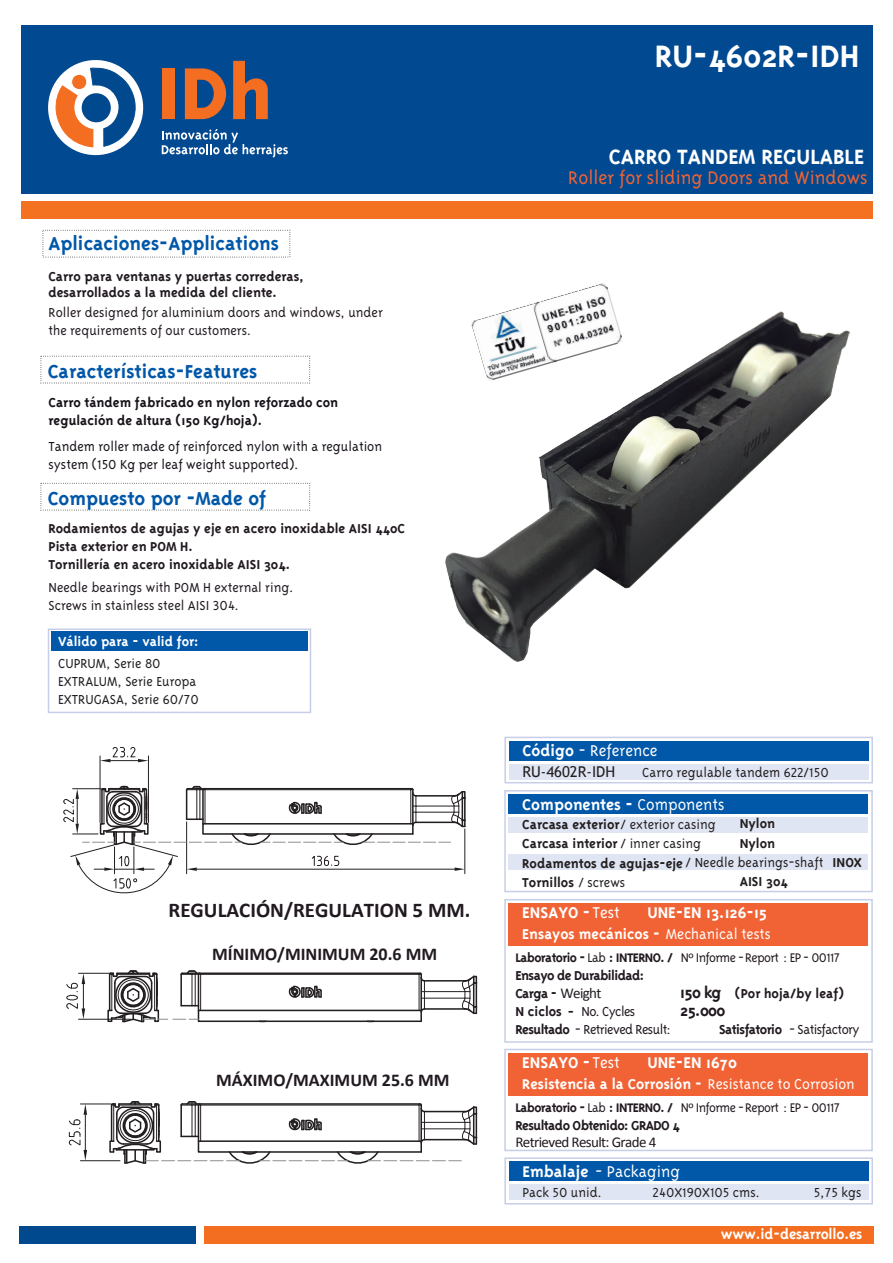
<style>
.page{position:relative;width:893px;height:1263px;background:#fff}
.page>*{position:absolute;margin:0;border:0;box-sizing:border-box;transform-origin:0 0}
.t1{font:700 36px "Triplex";color:#fff}
.t2{font:700 24px "Triplex";color:#fff}
.t3{font:700 21.75px "Triplex";color:#0157a8}
.t4{font:300 21px "Triplex";color:#f16335}
.t5{font:700 21px "Calibri";color:#211920}
.t6{font:700 18px "Triplex";color:#fff}
.t7{font:700 18px "Calibri";color:#211920}
.t8{font:300 18px "Triplex";color:#fff}
.t9{font:700 18px "Triplex";color:#211920}
.t10{font:700 16.5px "Triplex";color:#fff}
.t11{font:700 15px/18px "Triplex";color:#211920}
.t12{font:300 15px/18px "Triplex";color:#211920}
.t13{font:700 15px/19px "Triplex";color:#231f20}
.t14{font:300 15px/18px "Triplex";color:#231f20}
.t15{font:300 15px/18px "Triplex";color:#18111a}
.t16{font:700 15px/18px "Triplex";color:#18111a}
.t17{font:300 15px "Triplex";letter-spacing:-.04em;color:#211920}
.t18{font:700 15px "Triplex";color:#fff}
.t19{font:700 15px/18px "Triplex";letter-spacing:-.04em;color:#211920}
.t20{font:15px "Calibri";letter-spacing:-.04em;color:#211920}
.t21{font:15px "Trebuchet MS";color:#231f20}
.t22{font:300 14.4px "Triplex";letter-spacing:-.04em;color:#211920}
.s1{font-weight:700}
.s2{font-weight:300}
.s3{font-family:"Myriad Pro";font-weight:400}
.s4{font-family:"Calibri";font-weight:400}
.s5{font-size:18px}
.s6{font-family:"Calibri";font-weight:700;font-size:18px}
.s7{font-size:16.35px}
</style>
<div class="page">
<div style="left:21px;top:25px;width:852px;height:169px;background:#014990"></div>
<div style="left:21px;top:201px;width:852px;height:17px;background:#f37121"></div>
<svg style="left:37px;top:60px;width:118px;height:198px"></svg>
<div style="left:162px;top:68px;width:12px;height:51px;background:#f36e21"></div>
<svg style="left:185px;top:68px;width:42px;height:51px"></svg>
<svg style="left:233px;top:61px;width:35px;height:58px"></svg>
<svg style="left:162px;top:129px;width:126px;height:29px"></svg>
<div style="left:504px;top:790px;width:369px;height:102px;border:2px solid #c7cee7"></div>
<div style="left:509px;top:817px;width:359px;height:15px;background:#e0e5f3"></div>
<div style="left:509px;top:794px;width:359px;height:20px;background:#0157a8"></div>
<div style="left:504px;top:737px;width:369px;height:46px;border:2px solid #c7cee7"></div>
<div style="left:509px;top:764px;width:359px;height:15px;background:#e0e5f3"></div>
<div style="left:509px;top:741px;width:359px;height:19px;background:#0157a8"></div>
<div style="left:509px;top:854px;width:359px;height:15px;background:#e0e5f3"></div>
<div style="left:204px;top:1225px;width:669px;height:18px;background:#f36e21"></div>
<div style="left:20px;top:1225px;width:176px;height:18px;background:#01498e"></div>
<div style="left:504px;top:899px;width:369px;height:144px;border:2px solid #c7cee7"></div>
<div style="left:509px;top:903px;width:359px;height:42px;background:#f16335"></div>
<div style="left:504px;top:1157px;width:369px;height:47px;border:2px solid #c7cee7"></div>
<div style="left:509px;top:1185px;width:359px;height:15px;background:#e0e5f3"></div>
<div style="left:509px;top:1162px;width:359px;height:19px;background:#0157a8"></div>
<div style="left:504px;top:1049px;width:369px;height:102px;border:2px solid #c7cee7"></div>
<div style="left:509px;top:1053px;width:359px;height:42px;background:#f16335"></div>
<img style="left:504px;top:283px;width:111px;height:29px">
<hr style="left:78px;top:1019px;width:52px;height:1px;background:#231f20">
<hr style="left:78px;top:973px;width:33px;height:1px;background:#231f20">
<hr style="left:80px;top:1104px;width:31px;height:1px;background:#231f20">
<hr style="left:80px;top:1160px;width:40px;height:1px;background:#231f20">
<img style="left:445px;top:312px;width:405px;height:349px">
<svg style="left:69px;top:1104px;width:18px;height:57px"></svg>
<svg style="left:66px;top:973px;width:19px;height:46px"></svg>
<hr style="left:100px;top:756px;width:1px;height:67px;background:#231f20">
<hr style="left:148px;top:756px;width:1px;height:67px;background:#231f20">
<svg style="left:100px;top:747px;width:48px;height:15px"></svg>
<svg style="left:108px;top:970px;width:370px;height:53px"></svg>
<svg style="left:110px;top:1101px;width:368px;height:63px"></svg>
<svg style="left:63px;top:784px;width:403px;height:110px"></svg>
<div style="left:48px;top:628px;width:263px;height:85px;border:2px solid #c7cee7"></div>
<div style="left:51px;top:632px;width:257px;height:19px;background:#0157a8"></div>
<h3 class="t3" style="left:48px;top:231px;width:232px">Aplicaciones-Applications</h3>
<p class="t11" style="left:48px;top:268px;width:257px;line-height:16.5px">Carro para ventanas y puertas correderas, desarrollados a la medida del cliente.</p>
<p class="t12" style="left:48px;top:303px;width:336px">Roller designed for aluminium doors and windows, under the requirements of our customers.</p>
<h3 class="t3" style="left:48px;top:359px;width:211px">Características-Features</h3>
<p class="t16" style="left:49px;top:393px;width:291px">Carro tándem fabricado en nylon reforzado con regulación de altura (150 Kg/hoja).</p>
<p class="t15" style="left:48px;top:437px;width:335px">Tandem roller made of reinforced nylon with a regulation system (150 Kg per leaf weight supported).</p>
<h3 class="t3" style="left:48px;top:486px;width:220px">Compuesto por -Made of</h3>
<p class="t11" style="left:48px;top:519px;width:358px">Rodamientos de agujas y eje en acero inoxidable AISI 440C<br>Pista exterior en POM H.<br>Tornillería en acero inoxidable AISI 304.</p>
<p class="t12" style="left:48px;top:578px;width:247px">Needle bearings with POM H external ring.<br>Screws in stainless steel AISI 304.</p>
<p class="t18" style="left:58px;top:633px;width:142px">Válido para - valid for:</p>
<p class="t14" style="left:58px;top:654px;width:142px">CUPRUM, Serie 80<br>EXTRALUM, Serie Europa<br>EXTRUGASA, Serie 60/70</p>
<h3 class="t5" style="left:169px;top:897px;width:303px">REGULACIÓN/REGULATION 5 MM.</h3>
<p class="t7" style="left:212px;top:942px;width:227px">MÍNIMO/MINIMUM 20.6 MM</p>
<p class="t7" style="left:216px;top:1069px;width:235px">MÁXIMO/MAXIMUM 25.6 MM</p>
<h1 class="t1" style="left:655px;top:36px;width:206px">RU-4602R-IDH</h1>
<h2 class="t2" style="left:609px;top:143px;width:257px">CARRO TANDEM REGULABLE</h2>
<h3 class="t4" style="left:568px;top:166px;width:301px">Roller for sliding Doors and Windows</h3>
<p class="t8" style="left:522px;top:740px;width:137px"><span class="s1">Código</span> - Reference</p>
<p class="t21" style="left:522px;top:763px;width:94px">RU-4602R-IDH</p>
<p class="t14" style="left:642px;top:763px;width:188px">Carro regulable tandem 622/150</p>
<p class="t6" style="left:522px;top:794px;width:204px">Componentes - <span class="s2">Components</span></p>
<p class="t13" style="left:522px;top:815px;width:195px;line-height:18.3px">Carcasa exterior <span class="s2">/ exterior casing<br></span>Carcasa interior <span class="s2">/ inner casing</span></p>
<p class="t13" style="left:522px;top:853px;width:303px">Rodamentos de agujas-eje <span class="s2">/ Needle bearings-shaft<br></span>Tornillos <span class="s2">/ screws</span></p>
<p class="t13" style="left:740px;top:814px;width:37px">Nylon<br>Nylon</p>
<p class="t13" style="left:740px;top:871px;width:50px">AISI 304</p>
<p class="t6" style="left:647px;top:903px;width:121px">UNE-EN 13.126-15</p>
<p class="t6" style="left:522px;top:903px;width:99px">ENSAYO -<span class="s2">Test</span></p>
<p class="t10" style="left:522px;top:925px;width:250px">Ensayos mecánicos - <span class="s2">Mechanical tests</span></p>
<p class="t13" style="left:832px;top:853px;width:31px">INOX</p>
<p class="t22" style="left:515px;top:950px;width:326px"><span class="s1">Laboratorio -</span> Lab <span class="s1">: INTERNO. /</span> N<span class="s3">º</span> Informe - Report : EP - 00117</p>
<p class="t19" style="left:515px;top:966px;width:130px">Ensayo de Durabilidad:<br>Carga - <span class="s4">Weight</span></p>
<p class="t11" style="left:680px;top:984px;width:165px"><span class="s5">150 kg</span> (Por hoja/by leaf)</p>
<p class="t17" style="left:515px;top:1003px;width:121px"><span class="s1">N ciclos</span> <span class="s6">-</span> No. Cycles</p>
<p class="t9" style="left:680px;top:1000px;width:47px">25.000</p>
<p class="t17" style="left:515px;top:1021px;width:157px"><span class="s1">Resultado</span> - Retrieved Result:</p>
<p class="t17" style="left:719px;top:1021px;width:142px"><span class="s1">Satisfatorio</span> - Satisfactory</p>
<p class="t6" style="left:522px;top:1052px;width:99px">ENSAYO -<span class="s2">Test</span></p>
<p class="t10" style="left:522px;top:1074px;width:334px">Resistencia a la Corrosión - <span class="s2">Resistance to Corrosion</span></p>
<p class="t6" style="left:647px;top:1052px;width:91px">UNE-EN 1670</p>
<p class="t22" style="left:515px;top:1099px;width:326px"><span class="s1">Laboratorio -</span> Lab <span class="s1">: INTERNO. /</span> N<span class="s3">º</span> Informe - Report : EP - 00117</p>
<p class="t19" style="left:515px;top:1116px;width:166px">Resultado Obtenido: GRADO 4</p>
<p class="t20" style="left:515px;top:1132px;width:142px">Retrieved Result: Grade 4</p>
<p class="t8" style="left:522px;top:1161px;width:159px"><span class="s1">Embalaje</span> - Packaging</p>
<p class="t14" style="left:522px;top:1183px;width:81px">Pack 50 unid.</p>
<p class="t14" style="left:652px;top:1183px;width:109px">240X190X105 cms.</p>
<p class="t14" style="left:814px;top:1183px;width:49px">5,75 kgs</p>
<p class="t18" style="left:721px;top:1225px;width:143px">www<span class="s7">w</span>.<span class="s7">.</span>id<span class="s7">id</span>-d<span class="s7">-d</span>e<span class="s7">e</span>sa<span class="s7">sa</span>rr<span class="s7">r</span>o<span class="s7">r</span>l<span class="s7">o</span>lo.<span class="s7">llo</span>e<span class="s7">.</span>s<span class="s7">es</span></p>
</div>
